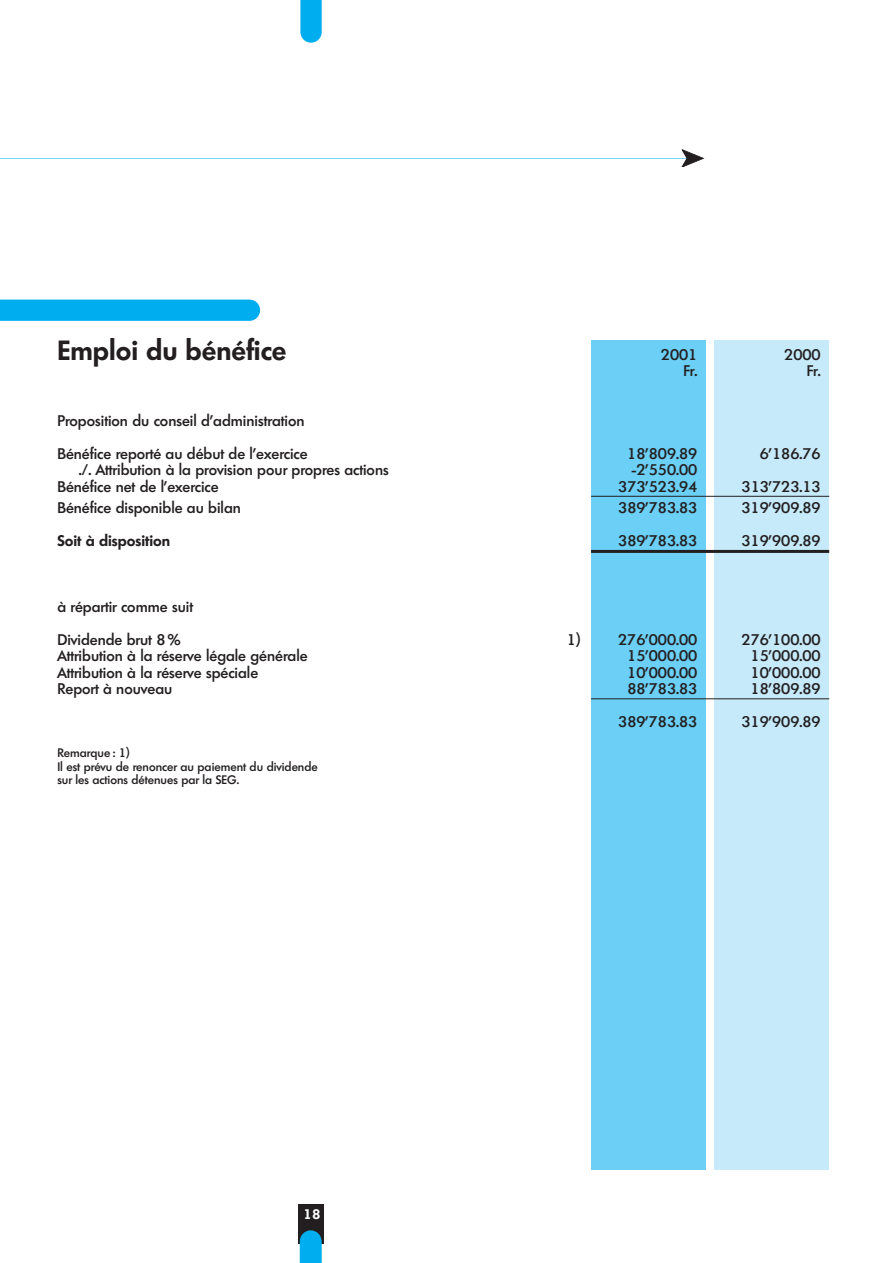
<style>
.page{position:relative;width:893px;height:1263px;background:#fff}
.page>*{position:absolute;margin:0;border:0;box-sizing:border-box;transform-origin:0 0}
.t1{font:600 27px "Limerick";color:#231f20}
.t2{font:500 15px "Limerick";color:#231f20}
.t3{font:600 15px "Limerick";color:#231f20}
.t4{font:600 13.5px "Limerick";color:#fff}
.t5{font:500 12px/13.5px "Limerick";color:#231f20}
</style>
<div class="page">
<div style="left:0;top:300px;width:260px;height:21px;background:#00aeef"></div>
<div style="left:298px;top:1204px;width:26px;height:39px;background:#231f20"></div>
<svg style="left:300px;top:1230px;width:22px;height:33px"></svg>
<svg style="left:300px;top:0;width:22px;height:43px"></svg>
<hr style="left:0;top:157px;width:689px;height:2px;background:#00aeef">
<svg style="left:681px;top:150px;width:24px;height:17px"></svg>
<div style="left:591px;top:340px;width:115px;height:829px;background:#6bcff6"></div>
<div style="left:714px;top:340px;width:115px;height:829px;background:#c6eafa"></div>
<hr style="left:591px;top:496px;width:238px;height:1px;background:#231f20">
<hr style="left:591px;top:550px;width:238px;height:3px;background:#231f20">
<hr style="left:591px;top:698px;width:238px;height:1px;background:#231f20">
<h1 class="t1" style="left:57px;top:334px;width:231px">Emploi du bénéfice</h1>
<p class="t2" style="left:661px;top:346px;width:38px">2001</p>
<p class="t2" style="left:784px;top:346px;width:38px">2000</p>
<p class="t2" style="left:683px;top:362px;width:15px">Fr.</p>
<p class="t2" style="left:807px;top:362px;width:15px">Fr.</p>
<p class="t2" style="left:57px;top:412px;width:249px">Proposition du conseil d’administration</p>
<p class="t2" style="left:57px;top:445px;width:252px">Bénéfice reporté au début de l’exercice</p>
<p class="t2" style="left:627px;top:445px;width:72px">18’809.89</p>
<p class="t2" style="left:760px;top:445px;width:62px">6’186.76</p>
<p class="t2" style="left:79px;top:461px;width:312px">./. Attribution à la provision pour propres actions</p>
<p class="t2" style="left:631px;top:461px;width:67px">-2’550.00</p>
<p class="t2" style="left:57px;top:478px;width:163px">Bénéfice net de l’exercice</p>
<p class="t2" style="left:618px;top:478px;width:81px">373’523.94</p>
<p class="t2" style="left:742px;top:478px;width:81px">313’723.13</p>
<p class="t2" style="left:57px;top:499px;width:185px">Bénéfice disponible au bilan</p>
<p class="t2" style="left:618px;top:499px;width:81px">389’783.83</p>
<p class="t2" style="left:741px;top:499px;width:81px">319’909.89</p>
<p class="t3" style="left:57px;top:532px;width:114px">Soit à disposition</p>
<p class="t2" style="left:618px;top:532px;width:81px">389’783.83</p>
<p class="t2" style="left:741px;top:532px;width:81px">319’909.89</p>
<p class="t2" style="left:57px;top:598px;width:137px">à répartir comme suit</p>
<p class="t2" style="left:57px;top:631px;width:125px">Dividende brut 8%</p>
<p class="t2" style="left:567px;top:631px;width:15px">1)</p>
<p class="t2" style="left:618px;top:631px;width:81px">276’000.00</p>
<p class="t2" style="left:741px;top:631px;width:81px">276’100.00</p>
<p class="t2" style="left:57px;top:647px;width:252px">Attribution à la réserve légale générale</p>
<p class="t2" style="left:627px;top:647px;width:72px">15’000.00</p>
<p class="t2" style="left:751px;top:647px;width:72px">15’000.00</p>
<p class="t2" style="left:57px;top:664px;width:202px">Attribution à la réserve spéciale</p>
<p class="t2" style="left:627px;top:664px;width:72px">10’000.00</p>
<p class="t2" style="left:751px;top:664px;width:72px">10’000.00</p>
<p class="t2" style="left:57px;top:680px;width:116px">Report à nouveau</p>
<p class="t2" style="left:627px;top:680px;width:72px">88’783.83</p>
<p class="t2" style="left:751px;top:680px;width:72px">18’809.89</p>
<p class="t2" style="left:618px;top:713px;width:81px">389’783.83</p>
<p class="t2" style="left:741px;top:713px;width:81px">319’909.89</p>
<p class="t5" style="left:57px;top:746px;width:262px">Remarque : 1)<br>Il est prévu de renoncer au paiement du dividende sur les actions détenues par la SEG.</p>
<p class="t4" style="left:304px;top:1206px;width:18px">18</p>
</div>
